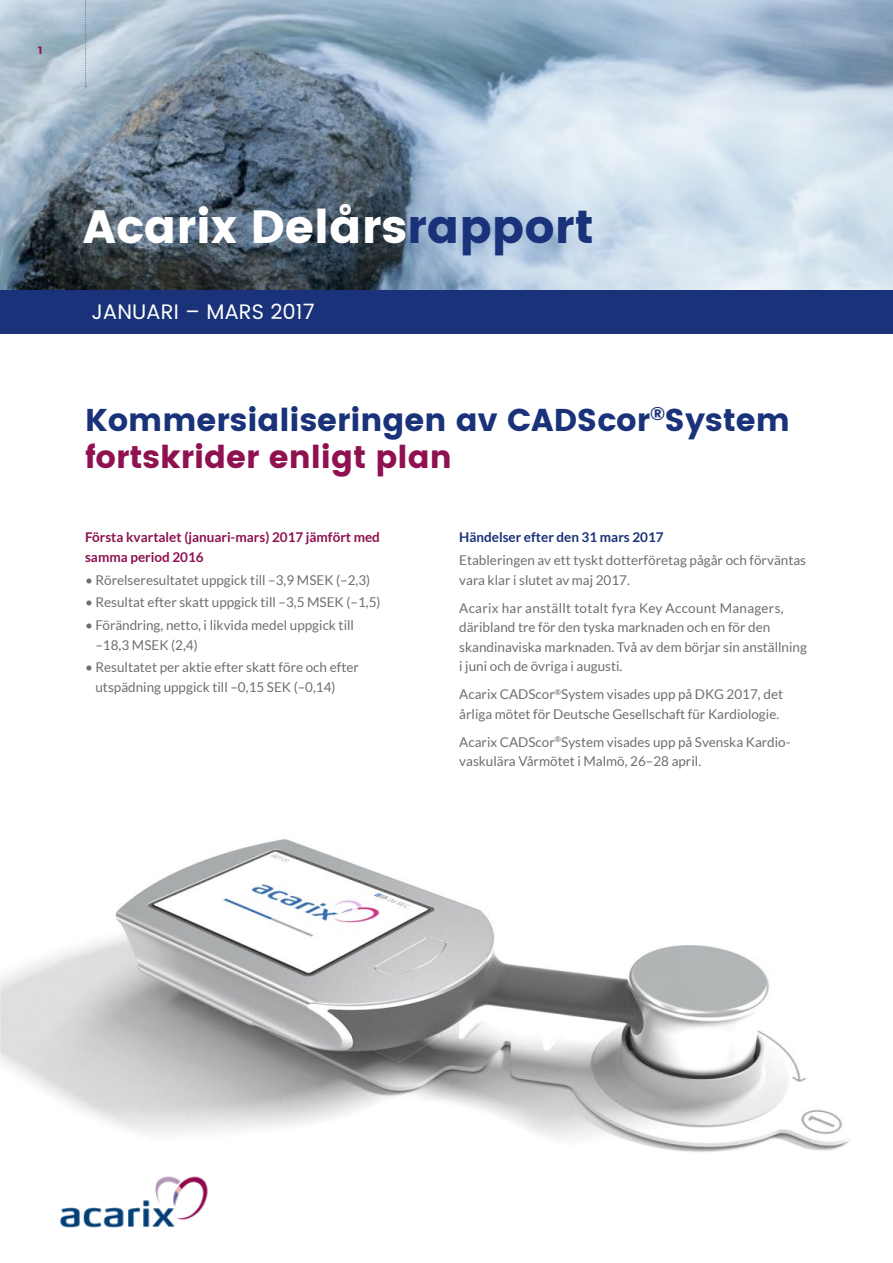
<style>
.page{position:relative;width:893px;height:1263px;background:#fff}
.page>*{position:absolute;margin:0;border:0;box-sizing:border-box;transform-origin:0 0}
.t1{font:46.5px "Poppins";color:#fff}
.t2{font:31.5px/37.8px "Poppins";color:#193279}
.t3{font:21px "Poppins";color:#fff}
.t4{font:13.5px/19.5px "Lato";color:#706f6f}
.t5{font:700 13.5px/19.5px "Lato";color:#8f114f}
.t6{font:700 13.5px "Lato";color:#193279}
.t7{font:10.5px "Poppins";color:#8f114f}
.s1{color:#193279}
.s2{color:#8f114f}
</style>
<div class="page">
<img style="left:0;top:0;width:893px;height:290px">
<img style="left:0;top:839px;width:850px;height:313px">
<div style="left:0;top:290px;width:893px;height:44px;background:#193279"></div>
<img style="left:60px;top:1176px;width:148px;height:52px">
<svg style="left:85px;top:0;width:2px;height:87px"></svg>
<p class="t7" style="left:38px;top:44px;width:6px">1</p>
<h1 class="t1" style="left:83px;top:200px;width:512px">Acarix Delårs<span class="s1">rapport</span></h1>
<h3 class="t3" style="left:91px;top:296px;width:225px">JANUARI – MARS 2017</h3>
<h2 class="t2" style="left:85px;top:401px;width:706px">Kommersialiseringen av CADScor<sup>®</sup>System <span class="s2">fortskrider enligt plan</span></h2>
<p class="t5" style="left:85px;top:528px;width:296px">Första kvartalet (januari-mars) 2017 jämfört med samma period 2016</p>
<p class="t4" style="left:85px;top:570px;width:287px">• Rörelseresultatet uppgick till –3,9 MSEK (–2,3)</p>
<p class="t4" style="left:85px;top:593px;width:297px">• Resultat efter skatt uppgick till –3,5 MSEK (–1,5)</p>
<p class="t4" style="left:95px;top:615px;width:260px;text-indent:-10px">• Förändring, netto, i likvida medel uppgick till –18,3 MSEK (2,4)</p>
<p class="t4" style="left:95px;top:657px;width:265px;text-indent:-10px">• Resultatet per aktie efter skatt före och efter utspädning uppgick till –0,15 SEK (–0,14)</p>
<p class="t6" style="left:459px;top:530px;width:206px">Händelser efter den 31 mars 2017</p>
<p class="t4" style="left:459px;top:550px;width:348px">Etableringen av ett tyskt dotterföretag pågår och förväntas vara klar i slutet av maj 2017.</p>
<p class="t4" style="left:459px;top:598px;width:349px">Acarix har anställt totalt fyra Key Account Managers, däribland tre för den tyska marknaden och en för den skandinaviska marknaden. Två av dem börjar sin anställning i juni och de övriga i augusti.</p>
<p class="t4" style="left:459px;top:684px;width:325px">Acarix CADScor<sup>®</sup>System visades upp på DKG 2017, det årliga mötet för Deutsche Gesellschaft für Kardiologie.</p>
<p class="t4" style="left:459px;top:732px;width:333px">Acarix CADScor<sup>®</sup>System visades upp på Svenska Kardio&shy;vaskulära Vårmötet i Malmö, 26–28 april.</p>
</div>
